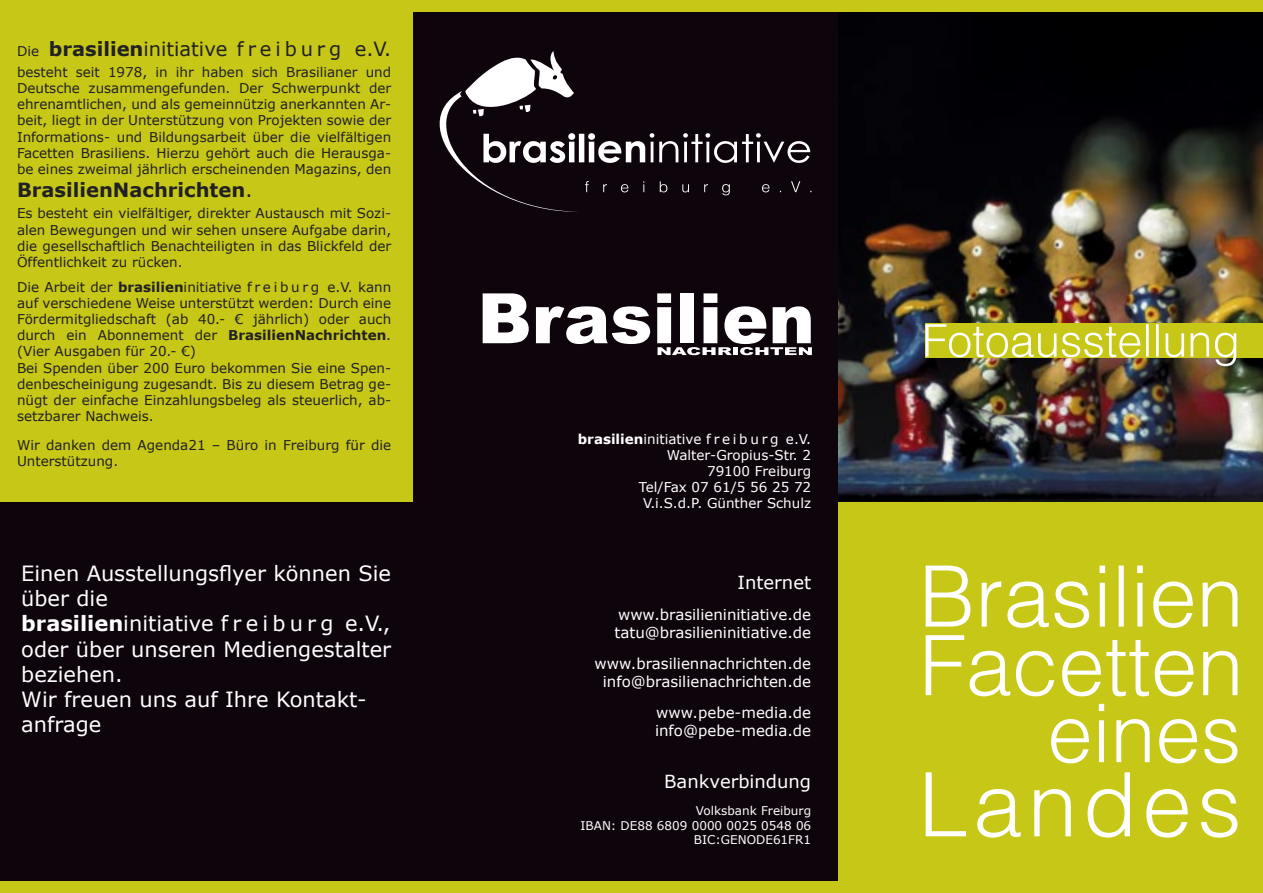
<style>
.page{position:relative;width:1263px;height:893px;background:#fff}
.page>*{position:absolute;margin:0;border:0;box-sizing:border-box;transform-origin:0 0}
.t1{font:21px/25.2px "Verdana";color:#fff}
.t2{font:19.5px "Verdana";color:#212125}
.t3{font:700 19.5px "Verdana";color:#212125}
.t4{font:18px "Verdana";color:#fff}
.t5{font:15px/18px "Verdana";color:#fff}
.t6{font:13.5px/16.2px "Verdana";color:#212125;text-align:justify}
.t7{font:13.5px/16.2px "Verdana";color:#fff;text-align:right}
.t8{font:12px/14.4px "Verdana";color:#fff;text-align:right}
.s1{font-size:13.5px}
.s2{font-weight:700}
.s3{font-weight:400}
</style>
<div class="page">
<img style="left:838px;top:12px;width:425px;height:490px">
<div style="left:0;top:495px;width:419px;height:398px;background:#0e040b"></div>
<div style="left:412px;top:0;width:426px;height:893px;background:#0e040b"></div>
<div style="left:0;top:0;width:412px;height:502px;background:#c7c717"></div>
<div style="left:838px;top:502px;width:425px;height:391px;background:#c7c717"></div>
<div style="left:926px;top:323px;width:337px;height:34px;background:#c7c717"></div>
<svg style="left:925px;top:324px;width:311px;height:42px"></svg>
<svg style="left:926px;top:566px;width:311px;height:62px"></svg>
<svg style="left:926px;top:635px;width:311px;height:61px"></svg>
<svg style="left:1051px;top:704px;width:186px;height:59px"></svg>
<svg style="left:926px;top:772px;width:311px;height:66px"></svg>
<div style="left:579px;top:134px;width:5px;height:28px;background:#fff"></div>
<svg style="left:588px;top:133px;width:222px;height:30px"></svg>
<svg style="left:585px;top:181px;width:4px;height:11px"></svg>
<svg style="left:603px;top:184px;width:4px;height:8px"></svg>
<svg style="left:621px;top:184px;width:7px;height:8px"></svg>
<svg style="left:660px;top:181px;width:7px;height:11px"></svg>
<svg style="left:682px;top:184px;width:7px;height:8px"></svg>
<svg style="left:704px;top:184px;width:4px;height:8px"></svg>
<svg style="left:722px;top:184px;width:8px;height:11px"></svg>
<svg style="left:762px;top:184px;width:7px;height:8px"></svg>
<svg style="left:791px;top:181px;width:9px;height:11px"></svg>
<svg style="left:439px;top:51px;width:140px;height:161px"></svg>
<svg style="left:483px;top:293px;width:329px;height:63px"></svg>
<div style="left:0;top:881px;width:852px;height:12px;background:#c7c717"></div>
<div style="left:386px;top:0;width:877px;height:12px;background:#c7c717"></div>
<h2 class="t2" style="left:17px;top:35px;width:376px"><span class="s1">Die</span> <span class="s2">brasilien</span>initiative f r e i b u r g e.V.</h2>
<p class="t6" style="left:17px;top:64px;width:376px">besteht seit 1978, in ihr haben sich Brasilianer und Deutsche zusammengefunden. Der Schwerpunkt der ehrenamtlichen, und als gemeinnützig anerkannten Ar&shy;beit, liegt in der Unterstützung von Projekten sowie der Informations- und Bildungsarbeit über die vielfältigen Facetten Brasiliens. Hierzu gehört auch die Herausga&shy;be eines zweimal jährlich erscheinenden Magazins, den</p>
<h2 class="t3" style="left:17px;top:176px;width:237px">BrasilienNachrichten<span class="s3">.</span></h2>
<p class="t6" style="left:17px;top:205px;width:376px">Es besteht ein vielfältiger, direkter Austausch mit Sozi&shy;alen Bewegungen und wir sehen unsere Aufgabe darin, die gesellschaftlich Benachteiligten in das Blickfeld der Öffentlichkeit zu rücken.</p>
<p class="t6" style="left:17px;top:278px;width:376px;text-align:left">Die Arbeit der <span class="s2">brasilien</span>initiative f r e i b u r g e.V. kann auf verschiedene Weise unterstützt werden: Durch eine Fördermitgliedschaft (ab 40.- € jährlich) oder auch durch ein Abonnement der <span class="s2">BrasilienNachrichten</span>. (Vier Ausgaben für 20.- €)<br>Bei Spenden über 200 Euro bekommen Sie eine Spen&shy;denbescheinigung zugesandt. Bis zu diesem Betrag ge&shy;nügt der einfache Einzahlungsbeleg als steuerlich, ab&shy;setzbarer Nachweis.</p>
<p class="t6" style="left:17px;top:437px;width:376px">Wir danken dem Agenda21 – Büro in Freiburg für die<br>Unterstützung.</p>
<h1 class="t1" style="left:21px;top:560px;width:371px">Einen Ausstellungsflyer können Sie über die<br><span class="s2">brasilien</span>initiative f r e i b u r g e.V., oder über unseren Mediengestalter beziehen.<br>Wir freuen uns auf Ihre Kontakt&shy;anfrage</h1>
<p class="t7" style="left:578px;top:430px;width:235px"><span class="s2">brasilien</span>initiative f r e i b u r g e.V.<br>Walter-Gropius-Str. 2<br>79100 Freiburg<br>Tel/Fax 07 61/5 56 25 72<br>V.i.S.d.P. Günther Schulz</p>
<h3 class="t4" style="left:737px;top:571px;width:75px">Internet</h3>
<p class="t5" style="left:614px;top:606px;width:198px">www.brasilieninitiative.de tatu@brasilieninitiative.de</p>
<p class="t5" style="left:595px;top:654px;width:218px;text-align:center">www.brasiliennachrichten.de info@brasilienachrichten.de</p>
<p class="t5" style="left:655px;top:703px;width:158px">www.pebe-media.de info@pebe-media.de</p>
<h3 class="t4" style="left:664px;top:769px;width:148px">Bankverbindung</h3>
<p class="t8" style="left:580px;top:804px;width:232px">Volksbank Freiburg<br>IBAN: DE88 6809 0000 0025 0548 06<br>BIC:GENODE61FR1</p>
</div>
